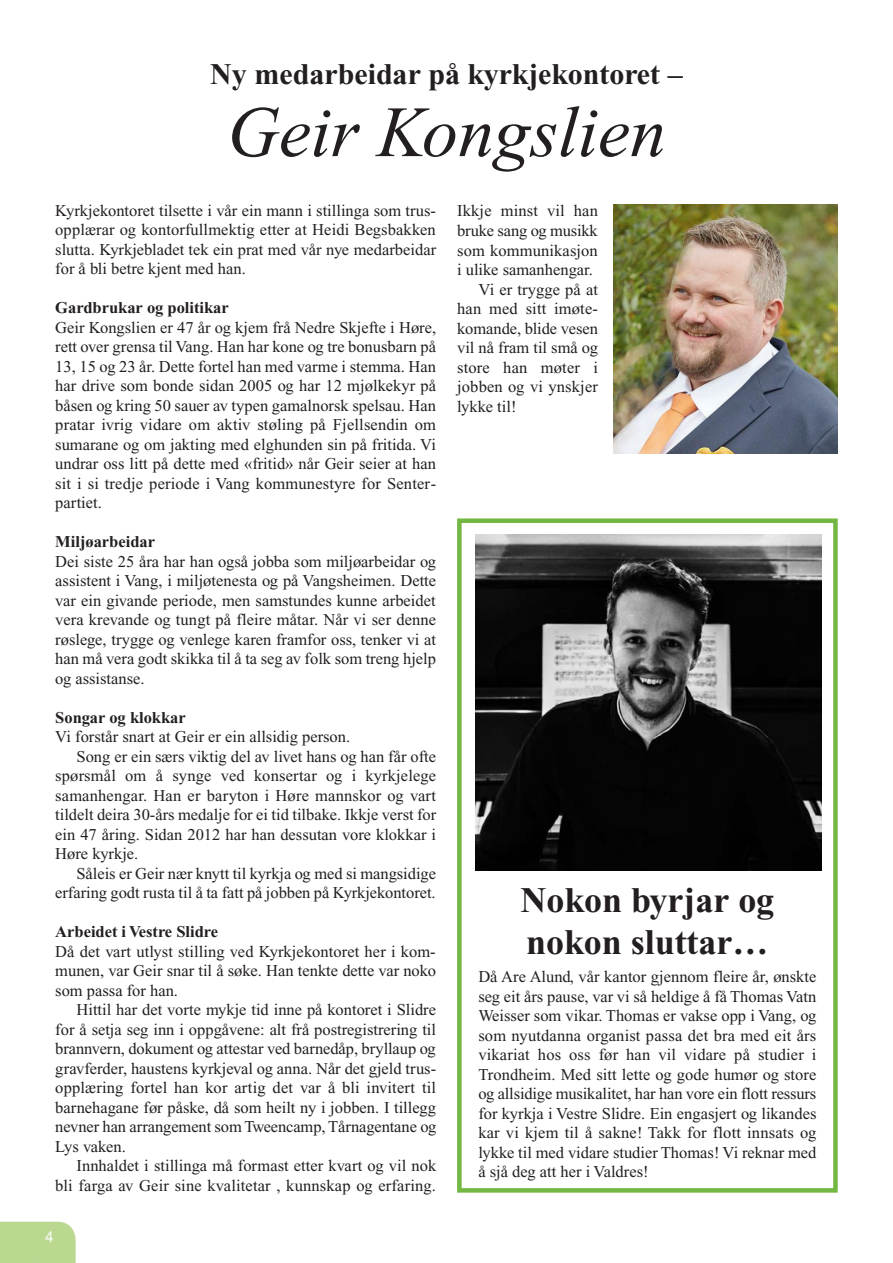
<style>
.page{position:relative;width:893px;height:1263px;background:#fff}
.page>*{position:absolute;margin:0;border:0;box-sizing:border-box;transform-origin:0 0}
.t1{font:italic 72px "Times New Roman";color:#231f20}
.t2{font:700 36px/42px "Times New Roman";color:#231f20}
.t3{font:700 30px "Times New Roman";color:#231f20}
.t4{font:16.5px/19.5px "Times New Roman";color:#231f20;text-align:justify}
.t5{font:700 16.5px "Times New Roman";color:#231f20}
.t6{font:15px "Helvetica Neue";color:#fff}
</style>
<div class="page">
<div style="left:0;top:1221px;width:76px;height:42px;background:#bbd891"></div>
<img style="left:613px;top:204px;width:225px;height:250px">
<div style="left:457px;top:518px;width:381px;height:675px;border:4px solid #73b743"></div>
<img style="left:475px;top:534px;width:347px;height:336px">
<h3 class="t3" style="left:210px;top:64px;width:474px">Ny medarbeidar på kyrkjekontoret –</h3>
<h1 class="t1" style="left:227px;top:106px;width:440px">Geir Kongslien</h1>
<p class="t4" style="left:55px;top:202px;width:382px">Kyrkjekontoret tilsette i vår ein mann i stillinga som trus&shy;opplærar og kontorfullmektig etter at Heidi Begsbakken slutta. Kyrkjebladet tek ein prat med vår nye medarbeidar for å bli betre kjent med han.</p>
<p class="t5" style="left:55px;top:302px;width:175px">Gardbrukar og politikar</p>
<p class="t4" style="left:55px;top:319px;width:382px">Geir Kongslien er 47 år og kjem frå Nedre Skjefte i Høre, rett over grensa til Vang. Han har kone og tre bonusbarn på 13, 15 og 23 år. Dette fortel han med varme i stemma. Han har drive som bonde sidan 2005 og har 12 mjølkekyr på båsen og kring 50 sauer av typen gamalnorsk spelsau. Han pratar ivrig vidare om aktiv støling på Fjellsendin om sumarane og om jakting med elghunden sin på fritida. Vi undrar oss litt på dette med «fritid» når Geir seier at han sit i si tredje periode i Vang kommunestyre for Senter - partiet.</p>
<p class="t5" style="left:55px;top:536px;width:101px">Miljøarbeidar</p>
<p class="t4" style="left:55px;top:553px;width:382px">Dei siste 25 åra har han også jobba som miljøarbeidar og assistent i Vang, i miljøtenesta og på Vangsheimen. Dette var ein givande periode, men samstundes kunne arbeidet vera krevande og tungt på fleire måtar. Når vi ser denne røslege, trygge og venlege karen framfor oss, tenker vi at han må vera godt skikka til å ta seg av folk som treng hjelp og assistanse.</p>
<p class="t5" style="left:55px;top:712px;width:132px">Songar og klokkar</p>
<p class="t4" style="left:55px;top:728px;width:296px">Vi forstår snart at Geir er ein allsidig person.</p>
<p class="t4" style="left:77px;top:748px;width:361px">Song er ein særs viktig del av livet hans og han får ofte</p>
<p class="t4" style="left:55px;top:767px;width:382px">spørsmål om å synge ved konsertar og i kyrkjelege</p>
<p class="t4" style="left:55px;top:787px;width:382px">samanhengar. Han er baryton i Høre mannskor og vart</p>
<p class="t4" style="left:55px;top:806px;width:383px">tildelt deira 30-års medalje for ei tid tilbake. Ikkje verst for</p>
<p class="t4" style="left:55px;top:826px;width:382px">ein 47 åring. Sidan 2012 har han dessutan vore klokkar i</p>
<p class="t4" style="left:55px;top:845px;width:85px">Høre kyrkje.</p>
<p class="t4" style="left:77px;top:865px;width:361px">Såleis er Geir nær knytt til kyrkja og med si mangsidige</p>
<p class="t4" style="left:55px;top:884px;width:382px">erfaring godt rusta til å ta fatt på jobben på Kyrkjekontoret.</p>
<p class="t5" style="left:55px;top:926px;width:164px">Arbeidet i Vestre Slidre</p>
<p class="t4" style="left:55px;top:943px;width:382px">Då det vart utlyst stilling ved Kyrkjekontoret her i kom&shy;munen, var Geir snar til å søke. Han tenkte dette var noko som passa for han.</p>
<p class="t4" style="left:55px;top:1001px;width:383px;text-indent:21px">Hittil har det vorte mykje tid inne på kontoret i Slidre for å setja seg inn i oppgåvene: alt frå postregistrering til brannvern, dokument og attestar ved barnedåp, bryllaup og gravferder, haustens kyrkjeval og anna. Når det gjeld trus&shy;opplæring fortel han kor artig det var å bli invitert til barnehagane før påske, då som heilt ny i jobben. I tillegg nevner han arrangement som Tweencamp, Tårnagentane og Lys vaken.</p>
<p class="t4" style="left:55px;top:1157px;width:383px;text-align:right">Innhaldet i stillinga må formast etter kvart og vil nok bli farga av Geir sine kvalitetar , kunnskap og erfaring.</p>
<p class="t6" style="left:45px;top:1231px;width:10px">4</p>
<p class="t4" style="left:457px;top:203px;width:142px">Ikkje minst vil han</p>
<p class="t4" style="left:457px;top:222px;width:142px">bruke sang og musikk</p>
<p class="t4" style="left:457px;top:242px;width:142px">som kommunikasjon</p>
<p class="t4" style="left:457px;top:261px;width:137px">i ulike samanhengar.</p>
<p class="t4" style="left:478px;top:281px;width:121px">Vi er trygge på at</p>
<p class="t4" style="left:457px;top:300px;width:142px">han med sitt imøte -</p>
<p class="t4" style="left:457px;top:320px;width:142px">komande, blide vesen</p>
<p class="t4" style="left:457px;top:339px;width:142px">vil nå fram til små og</p>
<p class="t4" style="left:457px;top:359px;width:142px">store han møter i</p>
<p class="t4" style="left:457px;top:378px;width:142px">jobben og vi ynskjer</p>
<p class="t4" style="left:457px;top:398px;width:61px">lykke til!</p>
<h2 class="t2" style="left:521px;top:883px;width:255px">Nokon byrjar og nokon sluttar…</h2>
<p class="t4" style="left:478px;top:968px;width:340px">Då Are Alund, vår kantor gjennom fleire år, ønskte seg eit års pause, var vi så heldige å få Thomas Vatn Weisser som vikar. Thomas er vakse opp i Vang, og som nyutdanna organist passa det bra med eit års vikariat hos oss før han vil vidare på studier i Trondheim. Med sitt lette og gode humør og store og allsidige musikalitet, har han vore ein flott ressurs for kyrkja i Vestre Slidre. Ein engasjert og likandes kar vi kjem til å sakne! Takk for flott innsats og lykke til med vidare studier Thomas! Vi reknar med å sjå deg att her i Valdres!</p>
</div>
